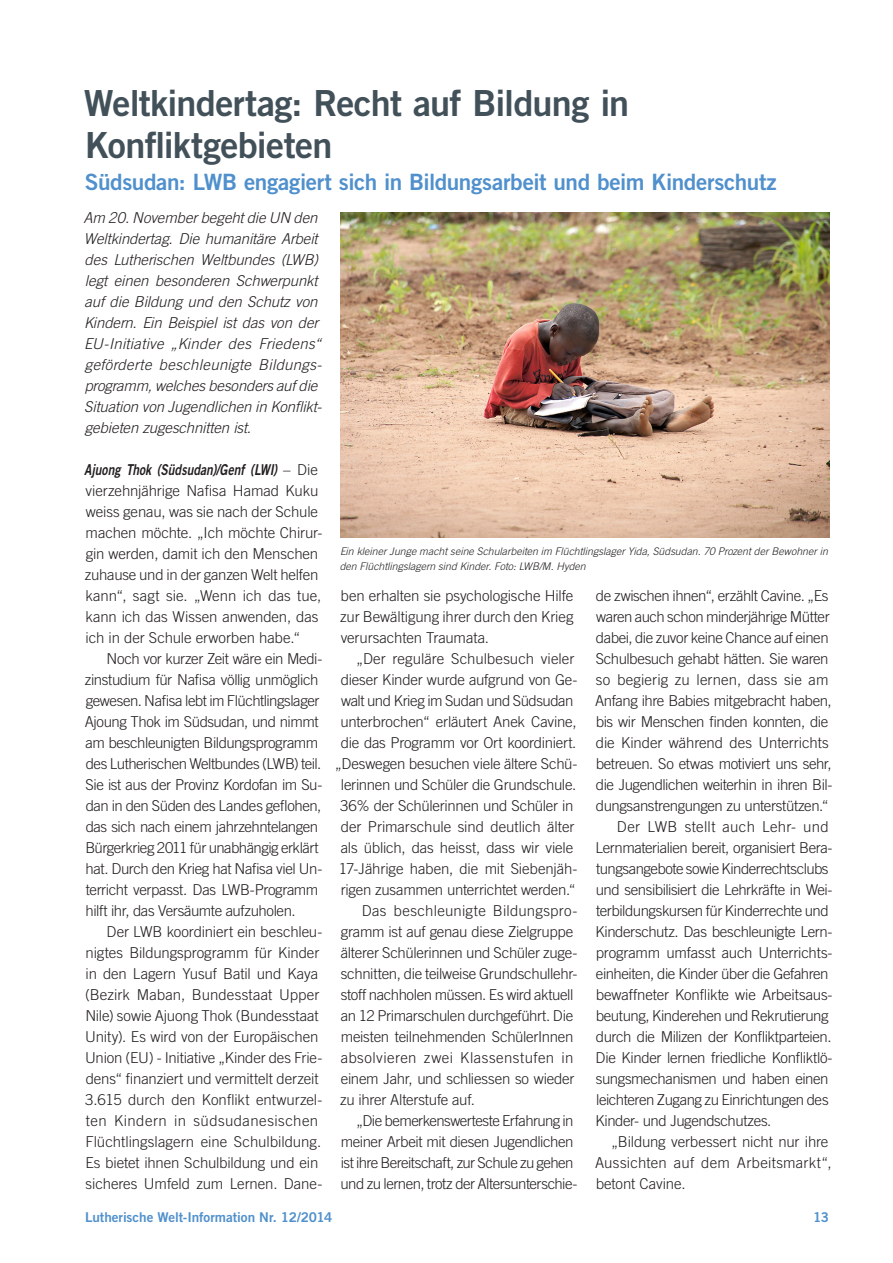
<style>
.page{position:relative;width:893px;height:1263px;background:#fff}
.page>*{position:absolute;margin:0;border:0;box-sizing:border-box;transform-origin:0 0}
.Heading_1{font:36px/42px "Trade Gothic LT Std Bd 2";letter-spacing:-.02em;color:#425159}
.Heading_2{font:22.5px "Trade Gothic LT Std Bd 2";letter-spacing:-.015em;color:#5090cc}
.Normal_first_byline{font:300 15px/21px "Trade Gothic LT Std";letter-spacing:-.02em;color:#231f20}
.Normal_first{font:italic 300 15px/21px "Trade Gothic LT Std";letter-spacing:-.005em;color:#231f20}
.Normal_first_byline-2{font:300 15px/21px "Trade Gothic LT Std";letter-spacing:.005em;color:#231f20}
.t1{font:13.5px "Trade Gothic LT Std Bd 2";letter-spacing:-.005em;color:#5090cc}
.Captions{font:italic 300 10.5px/15px "Trade Gothic LT Std";color:#231f20}
.s1{font-family:"Trade Gothic LT Std Bd 2 Obl";font-weight:400}
</style>
<div class="page">
<img style="left:340px;top:213px;width:489px;height:324px">
<p class="Heading_1" style="left:84px;top:82px;width:547px">Weltkindertag: Recht auf Bildung in<br>Konfliktgebieten</p>
<p class="Heading_2" style="left:85px;top:168px;width:693px">Südsudan: LWB engagiert sich in Bildungsarbeit und beim Kinderschutz</p>
<p class="Normal_first" style="left:84px;top:208px;width:240px">Am 20. November begeht die UN den Weltkindertag. Die humanitäre Arbeit des Lutherischen Weltbundes (LWB) legt einen besonderen Schwerpunkt auf die Bildung und den Schutz von Kindern. Ein Beispiel ist das von der EU-Initiative „Kinder des Friedens“ geförderte beschleunigte Bildungs&shy;programm, welches besonders auf die Situation von Jugendlichen in Konflikt&shy;gebieten zugeschnitten ist.</p>
<p class="Normal_first_byline" style="left:84px;top:459px;width:240px"><span class="s1">Ajuong Thok (Südsudan)/Genf (LWI)</span> – Die vierzehnjährige Nafisa Hamad Kuku weiss genau, was sie nach der Schule machen möchte. „Ich möchte Chirur&shy;gin werden, damit ich den Menschen zuhause und in der ganzen Welt helfen kann“, sagt sie. „Wenn ich das tue, kann ich das Wissen anwenden, das ich in der Schule erworben habe.“</p>
<p class="Normal_first_byline" style="left:85px;top:648px;width:239px;text-indent:22px">Noch vor kurzer Zeit wäre ein Medi&shy;zinstudium für Nafisa völlig unmöglich gewesen. Nafisa lebt im Flüchtlingslager Ajoung Thok im Südsudan, und nimmt am beschleunigten Bildungsprogramm des Lutherischen Weltbundes (LWB) teil.<br>Sie ist aus der Provinz Kordofan im Su&shy;dan in den Süden des Landes geflohen, das sich nach einem jahrzehntelangen Bürgerkrieg 2011 für unabhängig erklärt hat. Durch den Krieg hat Nafisa viel Un&shy;terricht verpasst. Das LWB-Programm hilft ihr, das Versäumte aufzuholen.</p>
<p class="Normal_first_byline" style="left:85px;top:921px;width:239px;text-indent:22px">Der LWB koordiniert ein beschleu&shy;nigtes Bildungsprogramm für Kinder in den Lagern Yusuf Batil und Kaya (Bezirk Maban, Bundesstaat Upper Nile) sowie Ajuong Thok (Bundesstaat Unity). Es wird von der Europäischen Union (EU) - Initiative „Kinder des Frie&shy;dens“ finanziert und vermittelt derzeit 3.615 durch den Konflikt entwurzel&shy;ten Kindern in südsudanesischen Flüchtlingslagern eine Schulbildung.<br>Es bietet ihnen Schulbildung und ein sicheres Umfeld zum Lernen. Dane-</p>
<p class="Captions" style="left:340px;top:543px;width:490px">Ein kleiner Junge macht seine Schularbeiten im Flüchtlingslager Yida, Südsudan. 70 Prozent der Bewohner in den Flüchtlingslagern sind Kinder. Foto: LWB/M. Hyden</p>
<p class="Normal_first_byline" style="left:340px;top:585px;width:235px;text-align:justify">ben erhalten sie psychologische Hilfe zur Bewältigung ihrer durch den Krieg verursachten Traumata.</p>
<p class="Normal_first_byline" style="left:335px;top:648px;width:244px;text-align:right">„Der reguläre Schulbesuch vieler dieser Kinder wurde aufgrund von Ge&shy;walt und Krieg im Sudan und Südsudan unterbrochen“ erläutert Anek Cavine, die das Programm vor Ort koordiniert. „Deswegen besuchen viele ältere Schü&shy;lerinnen und Schüler die Grundschule.<br>36% der Schülerinnen und Schüler in der Primarschule sind deutlich älter als üblich, das heisst, dass wir viele 17-Jährige haben, die mit Siebenjäh&shy;rigen zusammen unterrichtet werden.“</p>
<p class="Normal_first_byline" style="left:340px;top:900px;width:239px;text-indent:22px">Das beschleunigte Bildungspro&shy;gramm ist auf genau diese Zielgruppe älterer Schülerinnen und Schüler zuge&shy;schnitten, die teilweise Grundschullehr&shy;stoff nachholen müssen. Es wird aktuell an 12 Primarschulen durchgeführt. Die meisten teilnehmenden SchülerInnen absolvieren zwei Klassenstufen in einem Jahr, und schliessen so wieder zu ihrer Alterstufe auf.</p>
<p class="Normal_first_byline" style="left:341px;top:1110px;width:238px;text-indent:16px">„Die bemerkenswerteste Erfahrung in meiner Arbeit mit diesen Jugendlichen ist ihre Bereitschaft, zur Schule zu gehen und zu lernen, trotz der Altersunterschie-</p>
<p class="Normal_first_byline" style="left:595px;top:585px;width:239px">de zwischen ihnen“, erzählt Cavine. „Es waren auch schon minderjährige Mütter dabei, die zuvor keine Chance auf einen Schulbesuch gehabt hätten. Sie waren so begierig zu lernen, dass sie am Anfang ihre Babies mitgebracht haben, bis wir Menschen finden konnten, die die Kinder während des Unterrichts betreuen. So etwas motiviert uns sehr, die Jugendlichen weiterhin in ihren Bil&shy;dungsanstrengungen zu unterstützen.“</p>
<p class="Normal_first_byline" style="left:596px;top:816px;width:238px;text-indent:21px">Der LWB stellt auch Lehr- und Lernmaterialien bereit, organisiert Bera&shy;tungsangebote sowie Kinderrechtsclubs und sensibilisiert die Lehrkräfte in Wei&shy;terbildungskursen für Kinderrechte und Kinderschutz. Das beschleunigte Lern&shy;programm umfasst auch Unterrichts&shy;einheiten, die Kinder über die Gefahren bewaffneter Konflikte wie Arbeitsaus&shy;beutung, Kinderehen und Rekrutierung durch die Milizen der Konfliktparteien.<br>Die Kinder lernen friedliche Konfliktlö&shy;sungsmechanismen und haben einen leichteren Zugang zu Einrichtungen des Kinder- und Jugendschutzes.</p>
<p class="Normal_first_byline-2" style="left:595px;top:1131px;width:238px;text-indent:16px">„Bildung verbessert nicht nur ihre<br>Aussichten auf dem Arbeitsmarkt“, betont Cavine.</p>
<p class="t1" style="left:85px;top:1208px;width:249px">Lutherische Welt-Information Nr. 12/2014</p>
<p class="t1" style="left:813px;top:1208px;width:18px">13</p>
</div>
